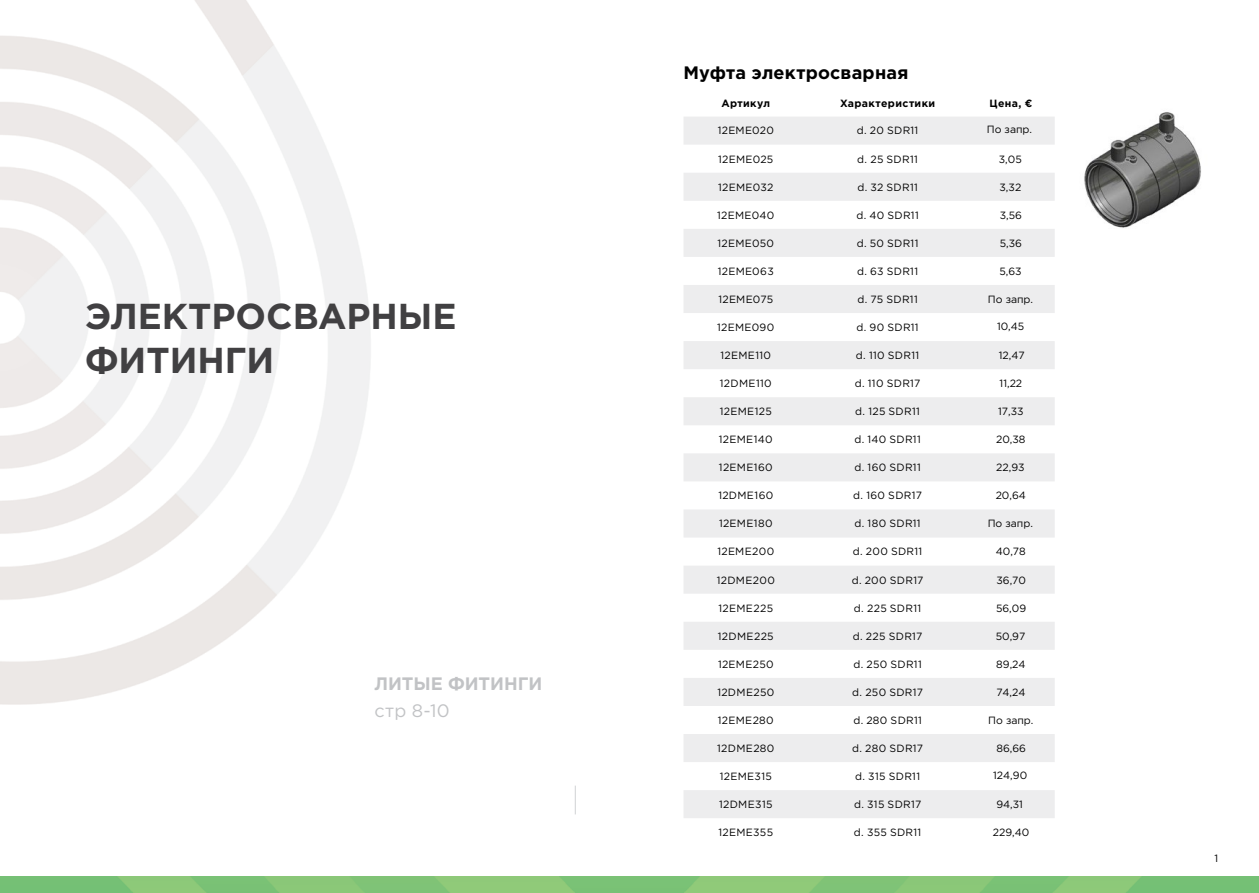
<style>
.page{position:relative;width:1259px;height:893px;background:#fff}
.page>*{position:absolute;margin:0;border:0;box-sizing:border-box;transform-origin:0 0}
.t1{font:700 36px/43.2px "Gotham Pro";color:#414042}
.t2{font:700 18px "Gotham Pro";letter-spacing:.015em;color:#000}
.t3{font:700 18px "Gotham Pro";letter-spacing:-.005em;color:#a7a9ac}
.t4{font:18px "Gotham Pro";color:#a7a9ac}
.t5{font:10.5px "Gotham Pro";letter-spacing:.03em;color:#000}
.t6{font:700 10.5px "Gotham Pro";letter-spacing:.035em;color:#000}
</style>
<div class="page">
<img style="left:1084px;top:112px;width:117px;height:116px">
<svg style="left:684px;top:117px;width:370px;height:701px;fill:#ededee"></svg>
<svg style="left:575px;top:786px;width:1px;height:28px"></svg>
<h1 class="t1" style="left:85px;top:294px;width:373px">ЭЛЕКТРОСВАРНЫЕ<br>ФИТИНГИ</h1>
<h2 class="t3" style="left:374px;top:673px;width:169px">ЛИТЫЕ ФИТИНГИ</h2>
<h2 class="t4" style="left:374px;top:700px;width:77px">стр 8-10</h2>
<h2 class="t2" style="left:683px;top:62px;width:226px">Муфта электросварная</h2>
<p class="t6" style="left:721px;top:98px;width:50px">Артикул</p>
<p class="t6" style="left:840px;top:98px;width:97px">Характеристики</p>
<p class="t6" style="left:989px;top:98px;width:44px">Цена, €</p>
<p class="t5" style="left:717px;top:125px;width:58px">12EME020</p>
<p class="t5" style="left:857px;top:125px;width:63px">d. 20 SDR11</p>
<p class="t5" style="left:718px;top:153px;width:57px">12EME025</p>
<p class="t5" style="left:857px;top:153px;width:62px">d. 25 SDR11</p>
<p class="t5" style="left:999px;top:153px;width:24px">3,05</p>
<p class="t5" style="left:718px;top:181px;width:57px">12EME032</p>
<p class="t5" style="left:857px;top:181px;width:62px">d. 32 SDR11</p>
<p class="t5" style="left:999px;top:181px;width:23px">3,32</p>
<p class="t5" style="left:717px;top:209px;width:59px">12EME040</p>
<p class="t5" style="left:856px;top:209px;width:64px">d. 40 SDR11</p>
<p class="t5" style="left:999px;top:209px;width:24px">3,56</p>
<p class="t5" style="left:717px;top:237px;width:58px">12EME050</p>
<p class="t5" style="left:856px;top:237px;width:63px">d. 50 SDR11</p>
<p class="t5" style="left:999px;top:237px;width:24px">5,36</p>
<p class="t5" style="left:718px;top:265px;width:57px">12EME063</p>
<p class="t5" style="left:857px;top:265px;width:63px">d. 63 SDR11</p>
<p class="t5" style="left:999px;top:265px;width:24px">5,63</p>
<p class="t5" style="left:718px;top:293px;width:56px">12EME075</p>
<p class="t5" style="left:857px;top:293px;width:62px">d. 75 SDR11</p>
<p class="t5" style="left:717px;top:321px;width:59px">12EME090</p>
<p class="t5" style="left:856px;top:321px;width:64px">d. 90 SDR11</p>
<p class="t5" style="left:997px;top:321px;width:29px">10,45</p>
<p class="t5" style="left:720px;top:349px;width:52px">12EME110</p>
<p class="t5" style="left:856px;top:349px;width:65px">d. 110 SDR11</p>
<p class="t5" style="left:999px;top:349px;width:27px">12,47</p>
<p class="t5" style="left:720px;top:378px;width:53px">12DME110</p>
<p class="t5" style="left:855px;top:378px;width:67px">d. 110 SDR17</p>
<p class="t5" style="left:999px;top:378px;width:24px">11,22</p>
<p class="t5" style="left:720px;top:406px;width:53px">12EME125</p>
<p class="t5" style="left:855px;top:406px;width:66px">d. 125 SDR11</p>
<p class="t5" style="left:998px;top:406px;width:27px">17,33</p>
<p class="t5" style="left:719px;top:434px;width:55px">12EME140</p>
<p class="t5" style="left:854px;top:434px;width:68px">d. 140 SDR11</p>
<p class="t5" style="left:996px;top:434px;width:31px">20,38</p>
<p class="t5" style="left:719px;top:462px;width:55px">12EME160</p>
<p class="t5" style="left:854px;top:462px;width:68px">d. 160 SDR11</p>
<p class="t5" style="left:996px;top:462px;width:30px">22,93</p>
<p class="t5" style="left:718px;top:490px;width:56px">12DME160</p>
<p class="t5" style="left:853px;top:490px;width:70px">d. 160 SDR17</p>
<p class="t5" style="left:995px;top:490px;width:32px">20,64</p>
<p class="t5" style="left:719px;top:518px;width:55px">12EME180</p>
<p class="t5" style="left:854px;top:518px;width:68px">d. 180 SDR11</p>
<p class="t5" style="left:717px;top:546px;width:58px">12EME200</p>
<p class="t5" style="left:853px;top:546px;width:71px">d. 200 SDR11</p>
<p class="t5" style="left:996px;top:546px;width:31px">40,78</p>
<p class="t5" style="left:717px;top:574px;width:60px">12DME200</p>
<p class="t5" style="left:851px;top:574px;width:73px">d. 200 SDR17</p>
<p class="t5" style="left:996px;top:574px;width:31px">36,70</p>
<p class="t5" style="left:718px;top:602px;width:56px">12EME225</p>
<p class="t5" style="left:854px;top:602px;width:69px">d. 225 SDR11</p>
<p class="t5" style="left:996px;top:602px;width:32px">56,09</p>
<p class="t5" style="left:718px;top:630px;width:57px">12DME225</p>
<p class="t5" style="left:853px;top:630px;width:71px">d. 225 SDR17</p>
<p class="t5" style="left:995px;top:630px;width:31px">50,97</p>
<p class="t5" style="left:718px;top:658px;width:57px">12EME250</p>
<p class="t5" style="left:853px;top:658px;width:70px">d. 250 SDR11</p>
<p class="t5" style="left:996px;top:658px;width:31px">89,24</p>
<p class="t5" style="left:717px;top:686px;width:58px">12DME250</p>
<p class="t5" style="left:852px;top:686px;width:72px">d. 250 SDR17</p>
<p class="t5" style="left:996px;top:686px;width:31px">74,24</p>
<p class="t5" style="left:718px;top:714px;width:57px">12EME280</p>
<p class="t5" style="left:853px;top:714px;width:70px">d. 280 SDR11</p>
<p class="t5" style="left:717px;top:742px;width:59px">12DME280</p>
<p class="t5" style="left:852px;top:742px;width:72px">d. 280 SDR17</p>
<p class="t5" style="left:996px;top:742px;width:31px">86,66</p>
<p class="t5" style="left:720px;top:770px;width:54px">12EME315</p>
<p class="t5" style="left:855px;top:770px;width:66px">d. 315 SDR11</p>
<p class="t5" style="left:993px;top:769px;width:35px">124,90</p>
<p class="t5" style="left:719px;top:798px;width:55px">12DME315</p>
<p class="t5" style="left:854px;top:798px;width:69px">d. 315 SDR17</p>
<p class="t5" style="left:996px;top:798px;width:28px">94,31</p>
<p class="t5" style="left:718px;top:827px;width:56px">12EME355</p>
<p class="t5" style="left:854px;top:827px;width:69px">d. 355 SDR11</p>
<p class="t5" style="left:992px;top:827px;width:38px">229,40</p>
<p class="t5" style="left:987px;top:124px;width:47px">По запр.</p>
<p class="t5" style="left:988px;top:293px;width:47px">По запр.</p>
<p class="t5" style="left:987px;top:517px;width:47px">По запр.</p>
<p class="t5" style="left:988px;top:714px;width:47px">По запр.</p>
<p class="t5" style="left:1214px;top:853px;width:5px">1</p>
</div>
